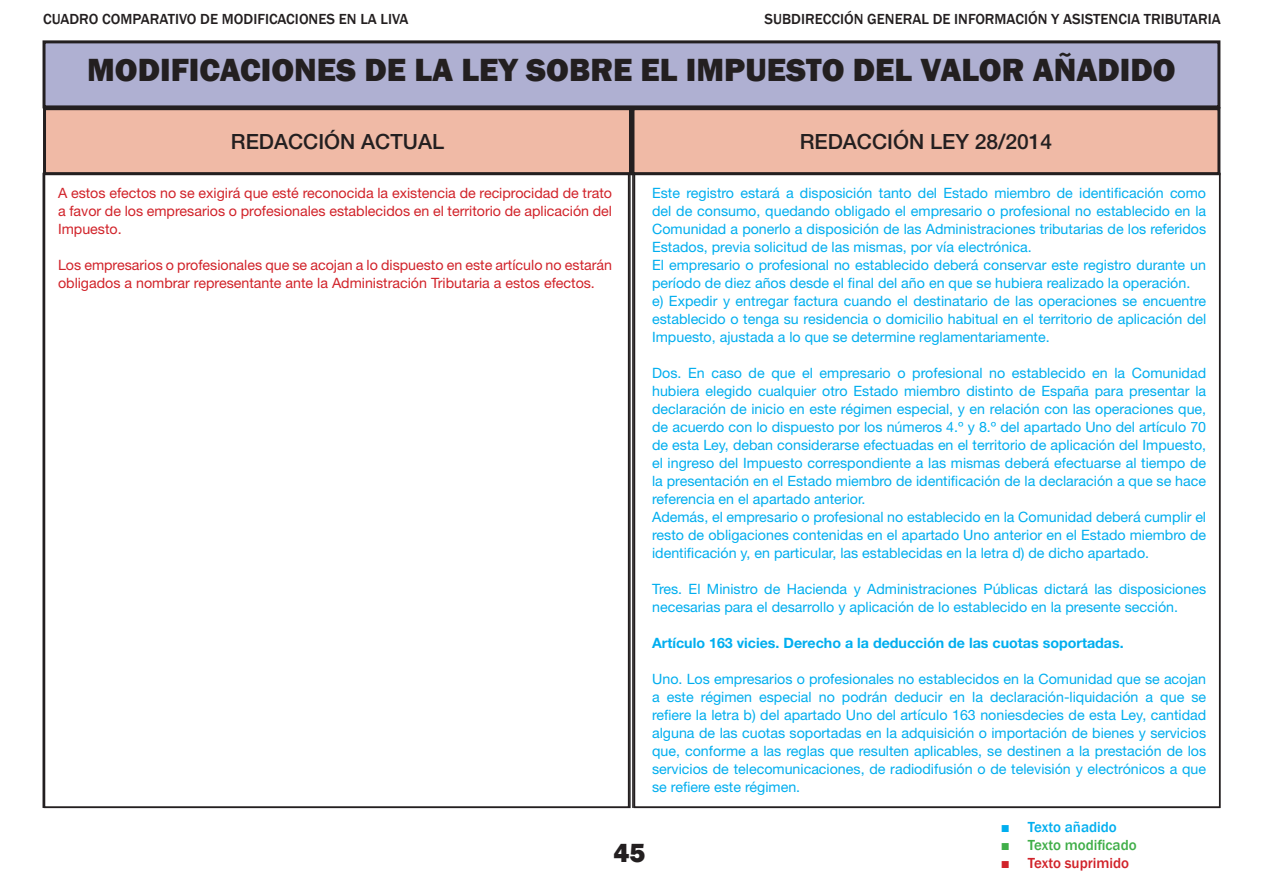
<style>
.page{position:relative;width:1263px;height:893px;background:#fff}
.page>*{position:absolute;margin:0;border:0;box-sizing:border-box;transform-origin:0 0}
.t1{font:800 33px "Franklin Gothic";color:#231f20}
.t2{font:800 27px "Franklin Gothic";color:#231f20}
.t3{font:500 21px "Helvetica Neue LT Std";color:#231f20}
.t4{font:500 15px "Franklin Gothic";color:#231f20}
.t5{font:500 15px "Franklin Gothic";color:#40ae49}
.t6{font:500 15px "Franklin Gothic";color:#d1232a}
.t7{font:500 15px "Franklin Gothic";color:#00aeef}
.Cuerpo_de_texto_Ley{font:14.25px/18px "Helvetica Neue LT Std";color:#00aeef;text-align:justify}
.Cuerpo_de_texto_Ley-2{font:14.25px/18px "Helvetica Neue LT Std";color:#d1232a;text-align:justify}
.Artículo_Indice{font:700 14.25px "Helvetica Neue LT Std";color:#00aeef}
.s1{font-family:"Times New Roman";font-weight:700}
</style>
<div class="page">
<div style="left:44px;top:42px;width:1175px;height:65px;background:#afb0d2"></div>
<div style="left:43px;top:40px;width:1177px;height:68px;border:3px solid #231f20"></div>
<div style="left:633px;top:109px;width:586px;height:65px;background:#f0baa6"></div>
<div style="left:631px;top:107px;width:589px;height:68px;border:3px solid #231f20"></div>
<div style="left:45px;top:109px;width:585px;height:65px;background:#f0baa6"></div>
<div style="left:43px;top:107px;width:589px;height:68px;border:3px solid #231f20"></div>
<hr style="left:632px;top:173px;width:2px;height:635px;background:#231f20">
<p class="t4" style="left:43px;top:10px;width:367px">CUADRO COMPARATIVO DE MODIFICACIONES EN LA LIVA</p>
<p class="t4" style="left:764px;top:10px;width:458px">SUBDIRECCIÓN GENERAL DE INFORMACIÓN Y ASISTENCIA TRIBUTARIA</p>
<h1 class="t1" style="left:87px;top:49px;width:1090px">MODIFICACIONES DE LA LEY SOBRE EL IMPUESTO DEL VALOR AÑADIDO</h1>
<h3 class="t3" style="left:231px;top:129px;width:215px">REDACCIÓN ACTUAL</h3>
<h3 class="t3" style="left:800px;top:129px;width:254px">REDACCIÓN LEY 28/2014</h3>
<p class="Cuerpo_de_texto_Ley" style="left:652px;top:184px;width:555px">Este registro estará a disposición tanto del Estado miembro de identificación como del de consumo, quedando obligado el empresario o profesional no establecido en la Comunidad a ponerlo a disposición de las Administraciones tributarias de los referidos Estados, previa solicitud de las mismas, por vía electrónica.</p>
<p class="Cuerpo_de_texto_Ley" style="left:652px;top:256px;width:555px">El empresario o profesional no establecido deberá conservar este registro durante un período de diez años desde el final del año en que se hubiera realizado la operación.</p>
<p class="Cuerpo_de_texto_Ley" style="left:652px;top:292px;width:556px">e) Expedir y entregar factura cuando el destinatario de las operaciones se encuentre establecido o tenga su residencia o domicilio habitual en el territorio de aplicación del Impuesto, ajustada a lo que se determine reglamentariamente.</p>
<p class="Cuerpo_de_texto_Ley" style="left:652px;top:364px;width:556px">Dos. En caso de que el empresario o profesional no establecido en la Comunidad hubiera elegido cualquier otro Estado miembro distinto de España para presentar la declaración de inicio en este régimen especial, y en relación con las operaciones que, de acuerdo con lo dispuesto por los números 4.º y 8.º del apartado Uno del artículo 70 de esta Ley, deban considerarse efectuadas en el territorio de aplicación del Impuesto, el ingreso del Impuesto correspondiente a las mismas deberá efectuarse al tiempo de la presentación en el Estado miembro de identificación de la declaración a que se hace referencia en el apartado anterior.</p>
<p class="Cuerpo_de_texto_Ley" style="left:652px;top:508px;width:556px">Además, el empresario o profesional no establecido en la Comunidad deberá cumplir el resto de obligaciones contenidas en el apartado Uno anterior en el Estado miembro de identificación y, en particular, las establecidas en la letra d) de dicho apartado.</p>
<p class="Cuerpo_de_texto_Ley" style="left:652px;top:580px;width:555px">Tres. El Ministro de Hacienda y Administraciones Públicas dictará las disposiciones necesarias para el desarrollo y aplicación de lo establecido en la presente sección.</p>
<p class="Artículo_Indice" style="left:652px;top:634px;width:473px">Artículo 163 vicies. Derecho a la deducción de las cuotas soportadas.</p>
<p class="Cuerpo_de_texto_Ley" style="left:652px;top:670px;width:556px">Uno. Los empresarios o profesionales no establecidos en la Comunidad que se acojan a este régimen especial no podrán deducir en la declaración-liquidación a que se refiere la letra b) del apartado Uno del artículo 163 noniesdecies de esta Ley, cantidad alguna de las cuotas soportadas en la adquisición o importación de bienes y servicios que, conforme a las reglas que resulten aplicables, se destinen a la prestación de los servicios de telecomunicaciones, de radiodifusión o de televisión y electrónicos a que se refiere este régimen.</p>
<p class="Cuerpo_de_texto_Ley-2" style="left:58px;top:184px;width:556px">A estos efectos no se exigirá que esté reconocida la existencia de reciprocidad de trato a favor de los empresarios o profesionales establecidos en el territorio de aplicación del Impuesto.</p>
<p class="Cuerpo_de_texto_Ley-2" style="left:58px;top:256px;width:556px">Los empresarios o profesionales que se acojan a lo dispuesto en este artículo no estarán obligados a nombrar representante ante la Administración Tributaria a estos efectos.</p>
<h2 class="t2" style="left:613px;top:835px;width:33px">45</h2>
<p class="t7" style="left:1001px;top:817px;width:118px"><span class="s1">■</span> Texto añadido</p>
<p class="t5" style="left:1001px;top:835px;width:137px"><span class="s1">■</span> Texto modificado</p>
<p class="t6" style="left:1001px;top:853px;width:130px"><span class="s1">■</span> Texto suprimido</p>
</div>
